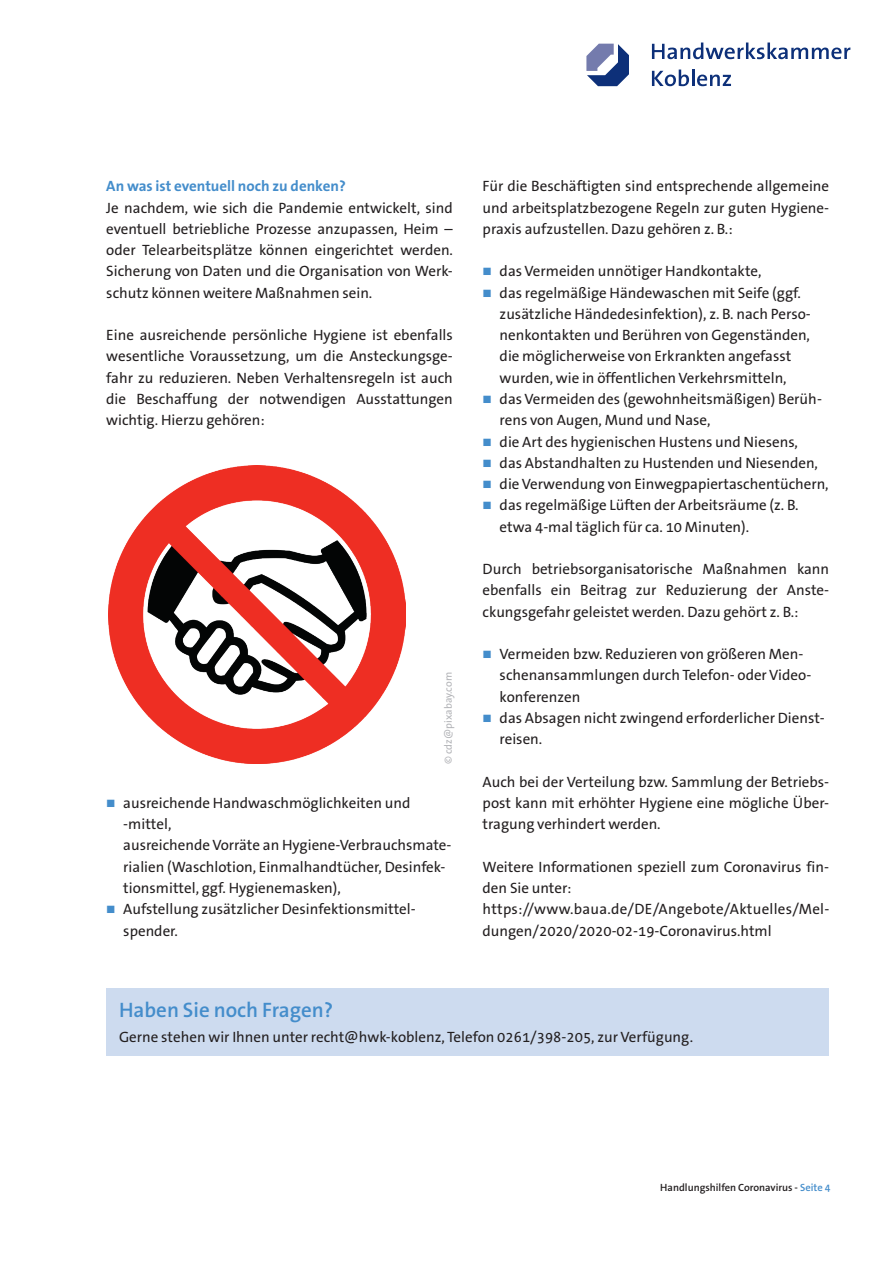
<style>
.page{position:relative;width:893px;height:1263px;background:#fff}
.page>*{position:absolute;margin:0;border:0;box-sizing:border-box;transform-origin:0 0}
.t1{font:600 21px "The Sans B W6";color:#448dcb}
.t2{font:15px/21.3px "The Sans B W5 Plain";color:#231f20;text-align:justify}
.t3{font:700 15px "The Sans B W7";color:#448dcb}
.t4{font:600 10.5px "The Sans B W6";color:#231f20}
.t5{font:10.5px "The Sans B W5 Plain";color:#b2b3b7}
.s1{color:#448dcb}
</style>
<div class="page">
<img style="left:108px;top:466px;width:298px;height:297px">
<div style="left:106px;top:988px;width:723px;height:67px;background:#cddbef"></div>
<svg style="left:652px;top:43px;width:198px;height:16px"></svg>
<svg style="left:652px;top:70px;width:79px;height:16px"></svg>
<svg style="left:586px;top:44px;width:43px;height:42px"></svg>
<p class="t3" style="left:106px;top:177px;width:241px">An was ist eventuell noch zu denken?</p>
<p class="t2" style="left:106px;top:197px;width:348px">Je nachdem, wie sich die Pandemie entwickelt, sind eventuell betriebliche Prozesse anzupassen, Heim – oder Telearbeitsplätze können eingerichtet werden.<br>Sicherung von Daten und die Organisation von Werk&shy;schutz können weitere Maßnahmen sein.</p>
<p class="t2" style="left:106px;top:325px;width:348px">Eine ausreichende persönliche Hygiene ist ebenfalls wesentliche Voraussetzung, um die Ansteckungsge&shy;fahr zu reduzieren. Neben Verhaltensregeln ist auch die Beschaffung der notwendigen Ausstattungen wichtig. Hierzu gehören:</p>
<p class="t5" style="left:441px;top:764px;width:93px;rotate:-90deg">© cdz@pixabay.com</p>
<p class="t2" style="left:123px;top:792px;width:330px;text-align:left">ausreichende Handwaschmöglichkeiten und -mittel,<br>ausreichende Vorräte an Hygiene-Verbrauchsmate&shy;rialien (Waschlotion, Einmalhandtücher, Desinfek&shy;tionsmittel, ggf. Hygienemasken),<br>Aufstellung zusätzlicher Desinfektionsmittel&shy;spender.</p>
<p class="t2" style="left:483px;top:176px;width:348px">Für die Beschäftigten sind entsprechende allgemeine und arbeitsplatzbezogene Regeln zur guten Hygiene&shy;praxis aufzustellen. Dazu gehören z. B.:</p>
<p class="t2" style="left:500px;top:261px;width:330px;text-align:left">das Vermeiden unnötiger Handkontakte,<br>das regelmäßige Händewaschen mit Seife (ggf. zusätzliche Händedesinfektion), z. B. nach Perso&shy;nenkontakten und Berühren von Gegenständen, die möglicherweise von Erkrankten angefasst wurden, wie in öffentlichen Verkehrsmitteln,<br>das Vermeiden des (gewohnheitsmäßigen) Berüh&shy;rens von Augen, Mund und Nase,<br>die Art des hygienischen Hustens und Niesens,<br>das Abstandhalten zu Hustenden und Niesenden, die Verwendung von Einwegpapiertaschentüchern, das regelmäßige Lüften der Arbeitsräume (z. B. etwa 4-mal täglich für ca. 10 Minuten).</p>
<p class="t2" style="left:483px;top:558px;width:348px">Durch betriebsorganisatorische Maßnahmen kann ebenfalls ein Beitrag zur Reduzierung der Anste&shy;ckungsgefahr geleistet werden. Dazu gehört z. B.:</p>
<p class="t2" style="left:500px;top:643px;width:327px;text-align:left">Vermeiden bzw. Reduzieren von größeren Men&shy;schenansammlungen durch Telefon- oder Video&shy;konferenzen<br>das Absagen nicht zwingend erforderlicher Dienst&shy;reisen.</p>
<p class="t2" style="left:483px;top:771px;width:348px">Auch bei der Verteilung bzw. Sammlung der Betriebs&shy;post kann mit erhöhter Hygiene eine mögliche Über&shy;tragung verhindert werden.</p>
<p class="t2" style="left:483px;top:856px;width:348px;text-align:left">Weitere Informationen speziell zum Coronavirus fin&shy;den Sie unter: https://www.baua.de/DE/Angebote/Aktuelles/Mel&shy;dungen/2020/2020-02-19-Coronavirus.html</p>
<h1 class="t1" style="left:119px;top:996px;width:216px">Haben Sie noch Fragen?</h1>
<p class="t2" style="left:119px;top:1026px;width:575px">Gerne stehen wir Ihnen unter recht@hwk-koblenz, Telefon 0261/398-205, zur Verfügung.</p>
<p class="t4" style="left:660px;top:1180px;width:172px">Handlungshilfen Coronavirus - <span class="s1">Seite 4</span></p>
</div>
